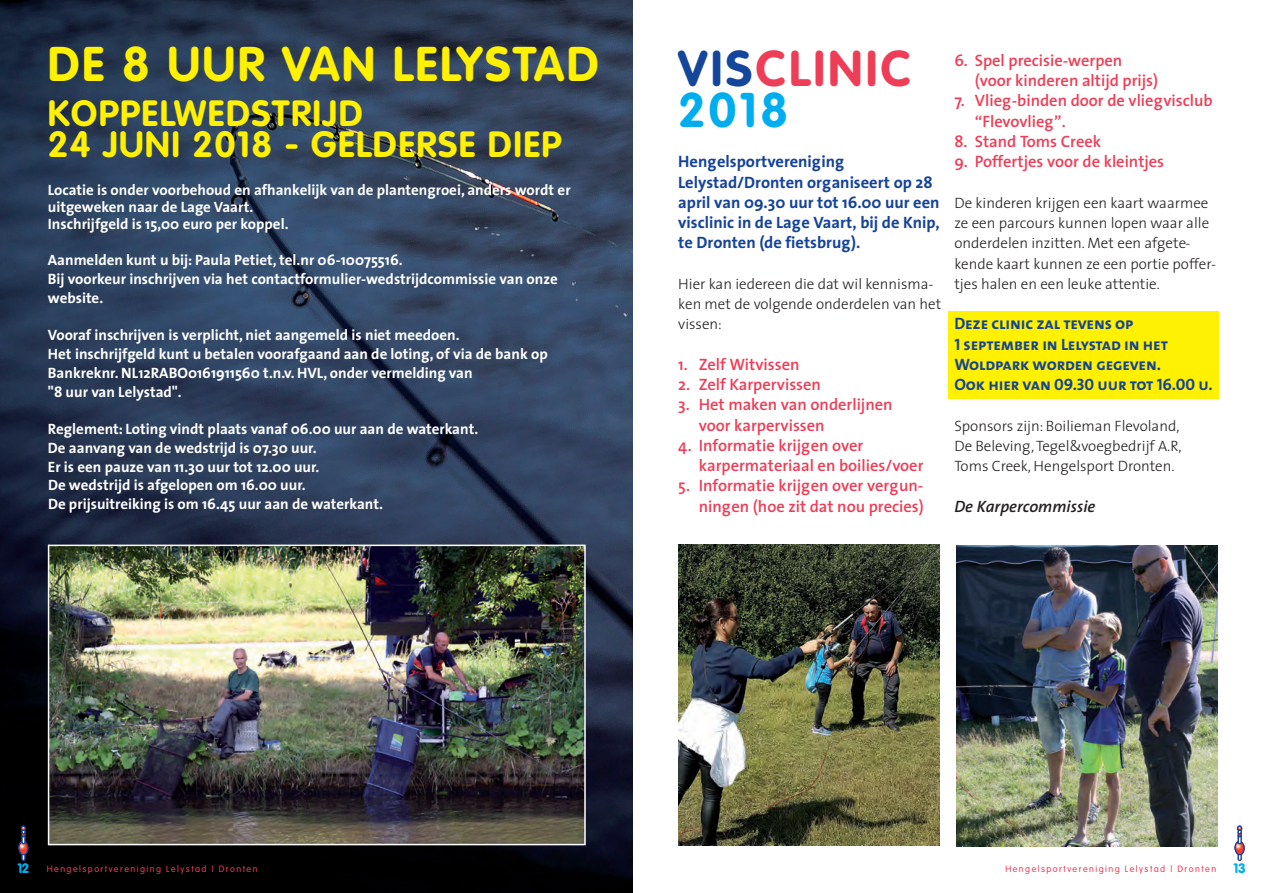
<style>
.page{position:relative;width:1263px;height:893px;background:#fff}
.page>*{position:absolute;margin:0;border:0;box-sizing:border-box;transform-origin:0 0}
.t1{font:700 49.5px "VAG Rounded";letter-spacing:.065em;color:#ee3d56}
.t2{font:700 48px "VAG Rounded";letter-spacing:.05em;color:#fff101}
.t3{font:700 48px "VAG Rounded";color:#00aeef}
.t4{font:700 36px/31.5px "VAG Rounded";letter-spacing:.04em;color:#fff101}
.t5{font:600 16.5px/20.2px "Thesis Sans";color:#ee3d56}
.t6{font:700 16.5px/20.2px "Thesis Sans";color:#154398}
.t7{font:16.5px/20.2px "The Sans Bold Caps";letter-spacing:-.01em;color:#154398}
.t8{font:italic 600 16.5px "The Sans";color:#231f20}
.t9{font:700 15px/18.8px "The Sans";color:#fff}
.t10{font:300 15px/20.2px "The Sans";color:#231f20}
.t11{font:900 13.5px "VAG Rounded";color:#00aeef}
.t12{font:300 9px "VAG Rounded";letter-spacing:.16em;color:#ee3d56}
.s1{color:#14469b}
</style>
<div class="page">
<div style="left:948px;top:311px;width:271px;height:88px;background:#fff101"></div>
<img style="left:0;top:0;width:632px;height:893px">
<div style="left:1238px;top:845px;width:4px;height:16px;border:1px solid #1b3f94"></div>
<svg style="left:1235px;top:841px;width:9px;height:14px"></svg>
<div style="left:1234px;top:841px;width:11px;height:14px;border:1px solid #1b3f94;border-radius:50%"></div>
<div style="left:1238px;top:828px;width:4px;height:16px;border:1px solid #1b3f94"></div>
<svg style="left:1237px;top:825px;width:5px;height:13px"></svg>
<div style="left:22px;top:845px;width:3px;height:16px;border:1px solid #1b3f94"></div>
<svg style="left:19px;top:841px;width:9px;height:14px"></svg>
<div style="left:18px;top:841px;width:11px;height:14px;border:1px solid #1b3f94;border-radius:50%"></div>
<div style="left:22px;top:828px;width:3px;height:16px;border:1px solid #1b3f94"></div>
<svg style="left:21px;top:825px;width:5px;height:13px"></svg>
<img style="left:678px;top:545px;width:262px;height:300px">
<img style="left:956px;top:545px;width:262px;height:301px">
<img style="left:51px;top:548px;width:532px;height:294px">
<div style="left:48px;top:545px;width:538px;height:300px;border:2px solid #fff"></div>
<h2 class="t2" style="left:48px;top:44px;width:552px">DE 8 UUR VAN LELYSTAD</h2>
<h3 class="t4" style="left:48px;top:100px;width:515px">KOPPELWEDSTRIJD<br>24 JUNI 2018 - GELDERSE DIEP</h3>
<p class="t9" style="left:48px;top:182px;width:524px;line-height:17.2px">Locatie is onder voorbehoud en afhankelijk van de plantengroei, anders wordt er uitgeweken naar de Lage Vaart.<br>Inschrijfgeld is 15,00 euro per koppel.</p>
<p class="t9" style="left:48px;top:252px;width:511px">Aanmelden kunt u bij: Paula Petiet, tel.nr 06-10075516.<br>Bij voorkeur inschrijven via het contactformulier-wedstrijdcommissie van onze website.</p>
<p class="t9" style="left:48px;top:327px;width:501px">Vooraf inschrijven is verplicht, niet aangemeld is niet meedoen.<br>Het inschrijfgeld kunt u betalen voorafgaand aan de loting, of via de bank op Bankreknr. NL12RABO0161911560 t.n.v. HVL, onder vermelding van<br>"8 uur van Lelystad".</p>
<p class="t9" style="left:48px;top:421px;width:432px">Reglement: Loting vindt plaats vanaf 06.00 uur aan de waterkant.<br>De aanvang van de wedstrijd is 07.30 uur.<br>Er is een pauze van 11.30 uur tot 12.00 uur.<br>De wedstrijd is afgelopen om 16.00 uur.<br>De prijsuitreiking is om 16.45 uur aan de waterkant.</p>
<h1 class="t1" style="left:678px;top:48px;width:234px"><span class="s1">VIS</span>CLINIC</h1>
<h2 class="t3" style="left:678px;top:90px;width:111px">2018</h2>
<p class="t6" style="left:678px;top:153px;width:263px">Hengelsportvereniging<br>Lelystad/Dronten organiseert op 28 april van 09.30 uur tot 16.00 uur een visclinic in de Lage Vaart, bij de Knip, te Dronten (de fietsbrug).</p>
<p class="t10" style="left:678px;top:275px;width:264px">Hier kan iedereen die dat wil kennisma&shy;ken met de volgende onderdelen van het vissen:</p>
<p class="t5" style="left:678px;top:356px;width:123px">1. Zelf Witvissen</p>
<p class="t5" style="left:678px;top:376px;width:144px">2. Zelf Karpervissen</p>
<p class="t5" style="left:699px;top:396px;width:195px;text-indent:-20px">3. Het maken van onderlijnen voor karpervissen</p>
<p class="t5" style="left:699px;top:437px;width:226px;text-indent:-20px">4. Informatie krijgen over karpermateriaal en boilies/voer</p>
<p class="t5" style="left:678px;top:477px;width:247px;text-align:right">5. Informatie krijgen over vergun&shy;ningen (hoe zit dat nou precies)</p>
<p class="t5" style="left:975px;top:52px;width:185px;text-indent:-20px">6. Spel precisie-werpen (voor kinderen altijd prijs)</p>
<p class="t5" style="left:975px;top:92px;width:239px;text-indent:-20px">7. Vlieg-binden door de vliegvisclub “Flevovlieg”.</p>
<p class="t5" style="left:954px;top:133px;width:148px">8. Stand Toms Creek</p>
<p class="t5" style="left:954px;top:153px;width:211px">9. Poffertjes voor de kleintjes</p>
<p class="t10" style="left:954px;top:194px;width:263px">De kinderen krijgen een kaart waarmee ze een parcours kunnen lopen waar alle onderdelen inzitten. Met een afgete&shy;kende kaart kunnen ze een portie poffer&shy;tjes halen en een leuke attentie.</p>
<p class="t7" style="left:954px;top:315px;width:260px">Deze clinic zal tevens op<br>1 september in Lelystad in het<br>Woldpark worden gegeven.<br>Ook hier van 09.30 uur tot 16.00 u.</p>
<p class="t10" style="left:954px;top:417px;width:229px">Sponsors zijn: Boilieman Flevoland,<br>De Beleving, Tegel&amp;voegbedrijf A.R,<br>Toms Creek, Hengelsport Dronten.</p>
<p class="t8" style="left:954px;top:499px;width:143px">De Karpercommissie</p>
<p class="t11" style="left:18px;top:863px;width:13px">12</p>
<p class="t12" style="left:47px;top:865px;width:212px">Hengelsportvereniging Lelystad | Dronten</p>
<p class="t12" style="left:1005px;top:865px;width:212px">Hengelsportvereniging Lelystad | Dronten</p>
<p class="t11" style="left:1234px;top:863px;width:13px">13</p>
</div>
